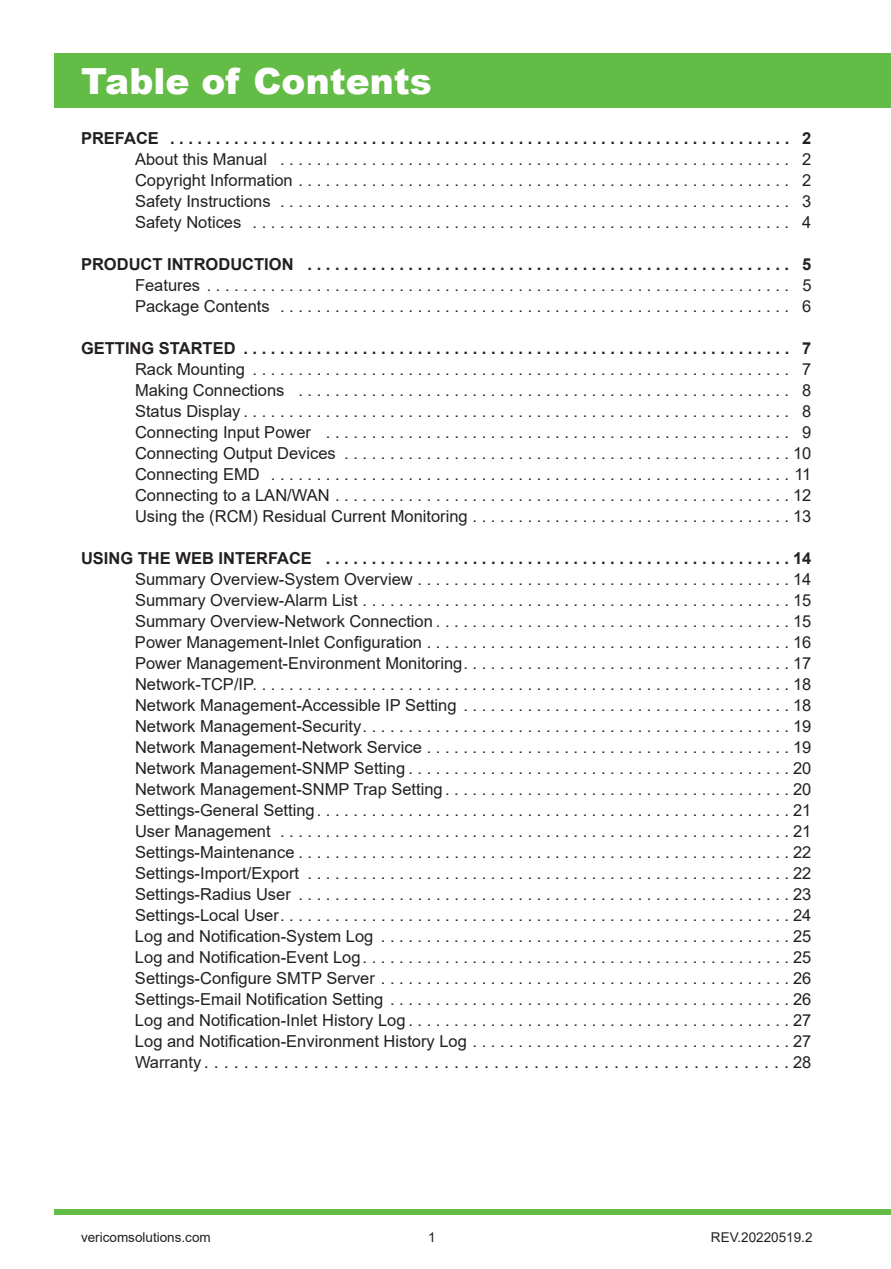
<style>
.page{position:relative;width:891px;height:1269px;background:#fff}
.page>*{position:absolute;margin:0;border:0;box-sizing:border-box;transform-origin:0 0}
.t1{font:900 36px "Arial";color:#fff}
.t2{font:18px "Arial";color:#231f20}
.t3{font:16.5px "Arial";color:#231f20}
.t4{font:700 16.5px "Arial";color:#231f20}
.t5{font:13.5px "Arial";color:#231f20}
.s1{font-size:16.5px}
</style>
<div class="page">
<div style="left:54px;top:54px;width:837px;height:54px;background:#63bc46"></div>
<div style="left:54px;top:1209px;width:837px;height:6px;background:#63bc46"></div>
<p class="t1" style="left:81px;top:55px;width:352px">Table of Contents</p>
<p class="t4" style="left:81px;top:126px;width:79px">PREFACE</p>
<p class="t3" style="left:135px;top:148px;width:134px">About this Manual</p>
<p class="t3" style="left:135px;top:169px;width:656px">Copyright Information . . . . . . . . . . . . . . . . . . . . . . . . . . . . . . . . . . . . . . . . . . . . . . . . . . . . . .</p>
<p class="t3" style="left:135px;top:190px;width:137px">Safety Instructions</p>
<p class="t3" style="left:135px;top:211px;width:108px">Safety Notices</p>
<p class="t4" style="left:81px;top:252px;width:214px">PRODUCT INTRODUCTION</p>
<p class="t3" style="left:135px;top:274px;width:656px">Features . . . . . . . . . . . . . . . . . . . . . . . . . . . . . . . . . . . . . . . . . . . . . . . . . . . . . . . . . . . . . . . .</p>
<p class="t3" style="left:135px;top:295px;width:136px">Package Contents</p>
<p class="t4" style="left:81px;top:336px;width:156px">GETTING STARTED</p>
<p class="t3" style="left:135px;top:358px;width:112px">Rack Mounting</p>
<p class="t3" style="left:135px;top:379px;width:151px">Making Connections</p>
<p class="t3" style="left:135px;top:400px;width:656px">Status Display . . . . . . . . . . . . . . . . . . . . . . . . . . . . . . . . . . . . . . . . . . . . . . . . . . . . . . . . . . . .</p>
<p class="t3" style="left:135px;top:421px;width:178px">Connecting Input Power</p>
<p class="t3" style="left:135px;top:442px;width:202px">Connecting Output Devices</p>
<p class="t3" style="left:135px;top:463px;width:126px">Connecting EMD</p>
<p class="t3" style="left:135px;top:484px;width:678px">Connecting to a LAN/WAN . . . . . . . . . . . . . . . . . . . . . . . . . . . . . . . . . . . . . . . . . . . . . . . . . . 12</p>
<p class="t3" style="left:135px;top:505px;width:678px">Using the (RCM) Residual Current Monitoring . . . . . . . . . . . . . . . . . . . . . . . . . . . . . . . . . . . 13</p>
<p class="t4" style="left:81px;top:546px;width:233px">USING THE WEB INTERFACE</p>
<p class="t3" style="left:135px;top:568px;width:678px">Summary Overview-System Overview . . . . . . . . . . . . . . . . . . . . . . . . . . . . . . . . . . . . . . . . . 14</p>
<p class="t3" style="left:135px;top:589px;width:678px">Summary Overview-Alarm List . . . . . . . . . . . . . . . . . . . . . . . . . . . . . . . . . . . . . . . . . . . . . . . 15</p>
<p class="t3" style="left:135px;top:610px;width:678px">Summary Overview-Network Connection . . . . . . . . . . . . . . . . . . . . . . . . . . . . . . . . . . . . . . . 15</p>
<p class="t3" style="left:135px;top:631px;width:678px">Power Management-Inlet Configuration . . . . . . . . . . . . . . . . . . . . . . . . . . . . . . . . . . . . . . . . 16</p>
<p class="t3" style="left:135px;top:652px;width:678px">Power Management-Environment Monitoring. . . . . . . . . . . . . . . . . . . . . . . . . . . . . . . . . . . . 17</p>
<p class="t3" style="left:135px;top:673px;width:678px">Network-TCP/IP. . . . . . . . . . . . . . . . . . . . . . . . . . . . . . . . . . . . . . . . . . . . . . . . . . . . . . . . . . . 18</p>
<p class="t3" style="left:135px;top:694px;width:678px">Network Management-Accessible IP Setting . . . . . . . . . . . . . . . . . . . . . . . . . . . . . . . . . . . . 18</p>
<p class="t3" style="left:135px;top:715px;width:678px">Network Management-Security. . . . . . . . . . . . . . . . . . . . . . . . . . . . . . . . . . . . . . . . . . . . . . . 19</p>
<p class="t3" style="left:135px;top:736px;width:678px">Network Management-Network Service . . . . . . . . . . . . . . . . . . . . . . . . . . . . . . . . . . . . . . . . 19</p>
<p class="t3" style="left:135px;top:757px;width:678px">Network Management-SNMP Setting . . . . . . . . . . . . . . . . . . . . . . . . . . . . . . . . . . . . . . . . . . 20</p>
<p class="t3" style="left:135px;top:778px;width:678px">Network Management-SNMP Trap Setting. . . . . . . . . . . . . . . . . . . . . . . . . . . . . . . . . . . . . . 20</p>
<p class="t3" style="left:135px;top:799px;width:678px">Settings-General Setting. . . . . . . . . . . . . . . . . . . . . . . . . . . . . . . . . . . . . . . . . . . . . . . . . . . . 21</p>
<p class="t3" style="left:135px;top:820px;width:137px">User Management</p>
<p class="t3" style="left:135px;top:841px;width:678px">Settings-Maintenance . . . . . . . . . . . . . . . . . . . . . . . . . . . . . . . . . . . . . . . . . . . . . . . . . . . . . . 22</p>
<p class="t3" style="left:135px;top:862px;width:166px">Settings-Import/Export</p>
<p class="t3" style="left:135px;top:883px;width:157px">Settings-Radius User</p>
<p class="t3" style="left:135px;top:904px;width:678px">Settings-Local User. . . . . . . . . . . . . . . . . . . . . . . . . . . . . . . . . . . . . . . . . . . . . . . . . . . . . . . . 24</p>
<p class="t3" style="left:135px;top:925px;width:240px">Log and Notification-System Log</p>
<p class="t3" style="left:135px;top:946px;width:678px">Log and Notification-Event Log. . . . . . . . . . . . . . . . . . . . . . . . . . . . . . . . . . . . . . . . . . . . . . . 25</p>
<p class="t3" style="left:135px;top:967px;width:678px">Settings-Configure SMTP Server . . . . . . . . . . . . . . . . . . . . . . . . . . . . . . . . . . . . . . . . . . . . . 26</p>
<p class="t3" style="left:135px;top:988px;width:678px">Settings-Email Notification Setting . . . . . . . . . . . . . . . . . . . . . . . . . . . . . . . . . . . . . . . . . . . . 26</p>
<p class="t3" style="left:135px;top:1009px;width:678px">Log and Notification-Inlet History Log . . . . . . . . . . . . . . . . . . . . . . . . . . . . . . . . . . . . . . . . . . 27</p>
<p class="t3" style="left:135px;top:1030px;width:678px">Log and Notification-Environment History Log . . . . . . . . . . . . . . . . . . . . . . . . . . . . . . . . . . . 27</p>
<p class="t2" style="left:135px;top:1049px;width:678px"><span class="s1">Warranty</span>. . . . . . . . . . . . . . . . . . . . . . . . . . . . . . . . . . . . . . . . . . . . . . . . . . . . . . . . . . . <span class="s1">28</span></p>
<p class="t4" style="left:802px;top:126px;width:11px">2</p>
<p class="t3" style="left:802px;top:148px;width:11px">2</p>
<p class="t3" style="left:802px;top:169px;width:11px">2</p>
<p class="t3" style="left:802px;top:190px;width:11px">3</p>
<p class="t3" style="left:802px;top:211px;width:11px">4</p>
<p class="t4" style="left:802px;top:252px;width:11px">5</p>
<p class="t3" style="left:802px;top:274px;width:11px">5</p>
<p class="t3" style="left:802px;top:295px;width:11px">6</p>
<p class="t4" style="left:802px;top:336px;width:11px">7</p>
<p class="t3" style="left:802px;top:358px;width:11px">7</p>
<p class="t3" style="left:802px;top:379px;width:11px">8</p>
<p class="t3" style="left:802px;top:400px;width:11px">8</p>
<p class="t3" style="left:802px;top:421px;width:11px">9</p>
<p class="t4" style="left:170px;top:126px;width:621px">. . . . . . . . . . . . . . . . . . . . . . . . . . . . . . . . . . . . . . . . . . . . . . . . . . . . . . . . . . . . . . . . . . . .</p>
<p class="t3" style="left:280px;top:148px;width:511px">. . . . . . . . . . . . . . . . . . . . . . . . . . . . . . . . . . . . . . . . . . . . . . . . . . . . . . . .</p>
<p class="t3" style="left:280px;top:190px;width:511px">. . . . . . . . . . . . . . . . . . . . . . . . . . . . . . . . . . . . . . . . . . . . . . . . . . . . . . . .</p>
<p class="t3" style="left:253px;top:211px;width:538px">. . . . . . . . . . . . . . . . . . . . . . . . . . . . . . . . . . . . . . . . . . . . . . . . . . . . . . . . . . .</p>
<p class="t4" style="left:308px;top:252px;width:483px">. . . . . . . . . . . . . . . . . . . . . . . . . . . . . . . . . . . . . . . . . . . . . . . . . . . . .</p>
<p class="t3" style="left:280px;top:295px;width:511px">. . . . . . . . . . . . . . . . . . . . . . . . . . . . . . . . . . . . . . . . . . . . . . . . . . . . . . . .</p>
<p class="t4" style="left:243px;top:336px;width:547px">. . . . . . . . . . . . . . . . . . . . . . . . . . . . . . . . . . . . . . . . . . . . . . . . . . . . . . . . . . . .</p>
<p class="t3" style="left:253px;top:358px;width:538px">. . . . . . . . . . . . . . . . . . . . . . . . . . . . . . . . . . . . . . . . . . . . . . . . . . . . . . . . . . .</p>
<p class="t3" style="left:298px;top:379px;width:492px">. . . . . . . . . . . . . . . . . . . . . . . . . . . . . . . . . . . . . . . . . . . . . . . . . . . . . .</p>
<p class="t3" style="left:326px;top:421px;width:465px">. . . . . . . . . . . . . . . . . . . . . . . . . . . . . . . . . . . . . . . . . . . . . . . . . . .</p>
<p class="t3" style="left:344px;top:442px;width:469px">. . . . . . . . . . . . . . . . . . . . . . . . . . . . . . . . . . . . . . . . . . . . . . . . .10</p>
<p class="t3" style="left:271px;top:463px;width:542px">. . . . . . . . . . . . . . . . . . . . . . . . . . . . . . . . . . . . . . . . . . . . . . . . . . . . . . . . . 11</p>
<p class="t4" style="left:326px;top:546px;width:487px">. . . . . . . . . . . . . . . . . . . . . . . . . . . . . . . . . . . . . . . . . . . . . . . . . . .14</p>
<p class="t3" style="left:280px;top:820px;width:533px">. . . . . . . . . . . . . . . . . . . . . . . . . . . . . . . . . . . . . . . . . . . . . . . . . . . . . . . .21</p>
<p class="t3" style="left:308px;top:862px;width:505px">. . . . . . . . . . . . . . . . . . . . . . . . . . . . . . . . . . . . . . . . . . . . . . . . . . . . .22</p>
<p class="t3" style="left:298px;top:883px;width:515px">. . . . . . . . . . . . . . . . . . . . . . . . . . . . . . . . . . . . . . . . . . . . . . . . . . . . . .23</p>
<p class="t3" style="left:381px;top:925px;width:432px">. . . . . . . . . . . . . . . . . . . . . . . . . . . . . . . . . . . . . . . . . . . . .25</p>
<p class="t5" style="left:81px;top:1227px;width:131px">vericomsolutions.com</p>
<p class="t5" style="left:428px;top:1227px;width:9px">1</p>
<p class="t5" style="left:711px;top:1228px;width:103px">REV.20220519.2</p>
</div>
